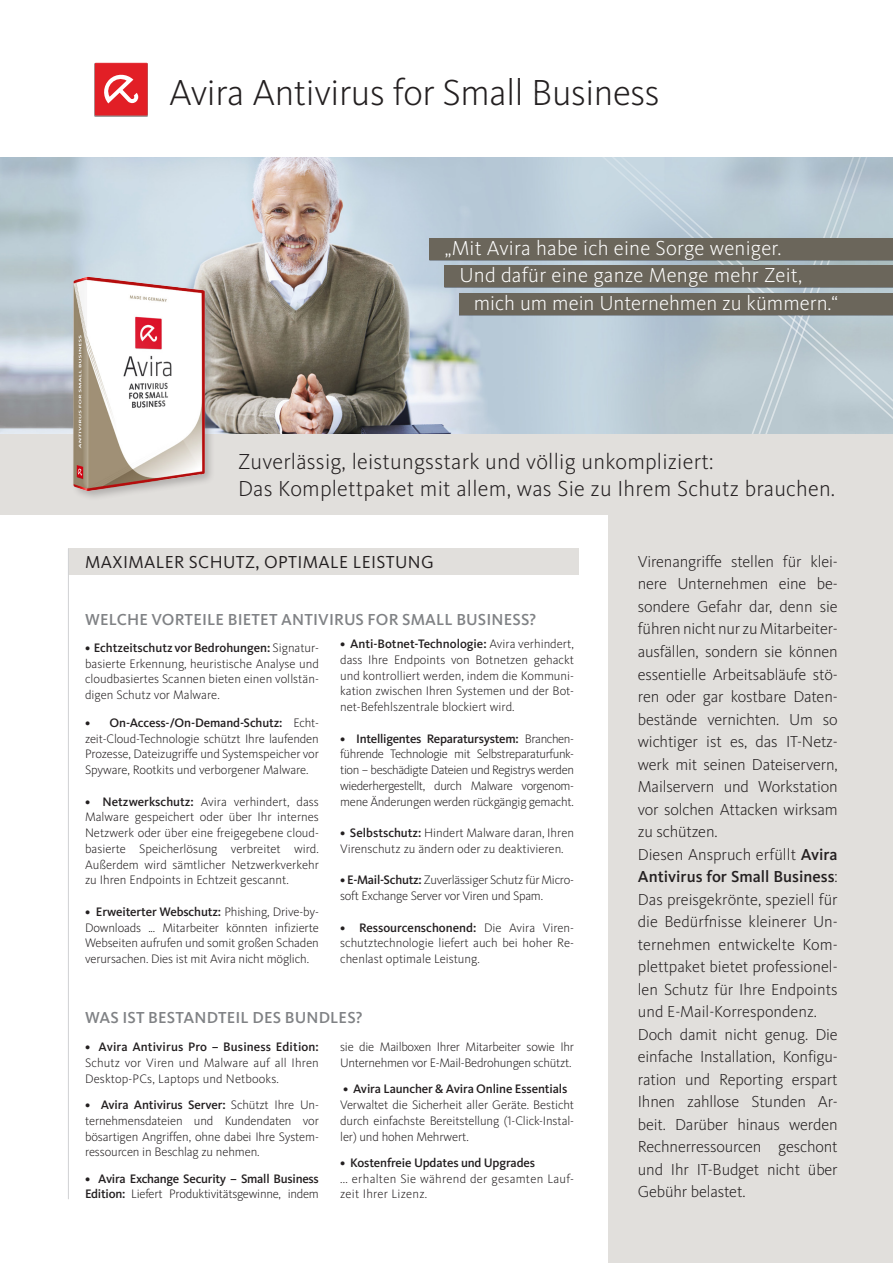
<style>
.page{position:relative;width:893px;height:1263px;background:#fff}
.page>*{position:absolute;margin:0;border:0;box-sizing:border-box;transform-origin:0 0}
.t1{font:300 37.5px "Kievit OT";letter-spacing:-.01em;color:#231f20}
.t2{font:300 22.5px/27px "Kievit OT";letter-spacing:.01em;color:#231f20}
.t3{font:300 21px "Kievit OT";letter-spacing:.01em;color:#fff}
.t4{font:18px "Kievit OT";letter-spacing:.02em;color:#231f20}
.t5{font:300 16.5px/22.5px "Kievit OT";letter-spacing:-.01em;color:#231f20}
.t6{font:500 16.5px "Kievit OT";letter-spacing:.01em;color:#808285}
.t7{font:300 12.75px/15.8px "Kievit OT";letter-spacing:-.01em;color:#231f20;text-align:justify}
.t8{font:500 12.75px/15.8px "Kievit OT";letter-spacing:-.01em;color:#231f20}
.t9{font:300 12.75px/15.8px "Kievit OT";letter-spacing:.01em;color:#231f20}
.t10{font:300 12.75px/15.8px "Kievit OT";letter-spacing:.02em;color:#231f20}
.t11{font:500 12.75px "Kievit OT";letter-spacing:.01em;color:#231f20}
.s1{font-weight:500}
.s2{font-weight:300}
</style>
<div class="page">
<div style="left:95px;top:63px;width:53px;height:53px;background:#e21f26"></div>
<svg style="left:104px;top:74px;width:34px;height:29px"></svg>
<hr style="left:93px;top:61px;width:56px;height:3px;background:#fff;opacity:.35">
<img style="left:0;top:157px;width:430px;height:277px">
<svg style="left:430px;top:157px;width:11px;height:277px;background:#beccd9"></svg>
<svg style="left:441px;top:157px;width:51px;height:277px;background:#beccd7"></svg>
<svg style="left:492px;top:157px;width:209px;height:277px;background:#bccdd9"></svg>
<svg style="left:701px;top:157px;width:11px;height:277px;background:#b8c9d2"></svg>
<svg style="left:712px;top:157px;width:181px;height:277px;background:#b9c8d0"></svg>
<div style="left:0;top:434px;width:893px;height:80px;background:#e1dfdc"></div>
<div style="left:71px;top:275px;width:145px;height:226px;background:#231f20;opacity:.25"></div>
<img style="left:72px;top:276px;width:134px;height:217px">
<div style="left:608px;top:493px;width:285px;height:770px;background:#e1dfdc"></div>
<div style="left:68px;top:549px;width:510px;height:26px;background:#e1dfdc"></div>
<hr style="left:68px;top:549px;width:1px;height:650px;background:#d1d2d4">
<div style="left:429px;top:239px;width:464px;height:22px;background:#6b665b"></div>
<div style="left:429px;top:238px;width:464px;height:21px;background:#6b665b"></div>
<div style="left:444px;top:267px;width:449px;height:21px;background:#7a8289"></div>
<div style="left:444px;top:266px;width:449px;height:21px;background:#6b665b"></div>
<div style="left:459px;top:294px;width:434px;height:21px;background:#6b665b"></div>
<div style="left:459px;top:293px;width:434px;height:21px;background:#6b665b"></div>
<h1 class="t1" style="left:169px;top:70px;width:492px">Avira Antivirus for Small Business</h1>
<h3 class="t3" style="left:445px;top:235px;width:338px">„Mit Avira habe ich eine Sorge weniger.</h3>
<h3 class="t3" style="left:460px;top:263px;width:344px">Und dafür eine ganze Menge mehr Zeit,</h3>
<h3 class="t3" style="left:474px;top:290px;width:366px">mich um mein Unternehmen zu kümmern.“</h3>
<h2 class="t2" style="left:238px;top:448px;width:599px">Zuverlässig, leistungsstark und völlig unkompliziert:<br>Das Komplettpaket mit allem, was Sie zu Ihrem Schutz brauchen.</h2>
<h3 class="t4" style="left:85px;top:551px;width:350px">MAXIMALER SCHUTZ, OPTIMALE LEISTUNG</h3>
<p class="t6" style="left:85px;top:609px;width:453px">WELCHE VORTEILE BIETET ANTIVIRUS FOR SMALL BUSINESS?</p>
<p class="t7" style="left:85px;top:639px;width:235px"><span class="s1">• Echtzeitschutz vor Bedrohungen:</span> Signatur&shy;basierte Erkennung, heuristische Analyse und cloudbasiertes Scannen bieten einen vollstän&shy;digen Schutz vor Malware.</p>
<p class="t7" style="left:85px;top:714px;width:235px"><span class="s1">• On-Access-/On-Demand-Schutz:</span> Echt&shy;zeit-Cloud-Technologie schützt Ihre laufenden Prozesse, Dateizugriffe und Systemspeicher vor Spyware, Rootkits und verborgener Malware.</p>
<p class="t7" style="left:85px;top:793px;width:235px"><span class="s1">• Netzwerkschutz:</span> Avira verhindert, dass Malware gespeichert oder über Ihr internes Netzwerk oder über eine freigegebene cloud&shy;basierte Speicherlösung verbreitet wird.<br>Außerdem wird sämtlicher Netzwerkverkehr zu Ihren Endpoints in Echtzeit gescannt.</p>
<p class="t7" style="left:85px;top:903px;width:235px"><span class="s1">• Erweiterter Webschutz:</span> Phishing, Drive-by-Downloads ... Mitarbeiter könnten infizierte Webseiten aufrufen und somit großen Schaden verursachen. Dies ist mit Avira nicht möglich.</p>
<p class="t7" style="left:340px;top:636px;width:235px"><span class="s1">• Anti-Botnet-Technologie:</span> Avira verhindert, dass Ihre Endpoints von Botnetzen gehackt und kontrolliert werden, indem die Kommuni&shy;kation zwischen Ihren Systemen und der Bot&shy;net-Befehlszentrale blockiert wird.</p>
<p class="t7" style="left:340px;top:730px;width:235px"><span class="s1">• Intelligentes Reparatursystem:</span> Branchen&shy;führende Technologie mit Selbstreparaturfunk&shy;tion – beschädigte Dateien und Registrys werden wiederhergestellt, durch Malware vorgenom&shy;mene Änderungen werden rückgängig gemacht.</p>
<p class="t7" style="left:340px;top:825px;width:235px"><span class="s1">• Selbstschutz:</span> Hindert Malware daran, Ihren<br>Virenschutz zu ändern oder zu deaktivieren.</p>
<p class="t7" style="left:340px;top:872px;width:235px"><span class="s1">• E-Mail-Schutz:</span> Zuverlässiger Schutz für Micro&shy;soft Exchange Server vor Viren und Spam.</p>
<p class="t7" style="left:340px;top:919px;width:235px"><span class="s1">• Ressourcenschonend:</span> Die Avira Viren&shy;schutztechnologie liefert auch bei hoher Re&shy;chenlast optimale Leistung.</p>
<p class="t6" style="left:85px;top:1007px;width:279px">WAS IST BESTANDTEIL DES BUNDLES?</p>
<p class="t11" style="left:85px;top:1039px;width:235px">• Avira Antivirus Pro – Business Edition:</p>
<p class="t9" style="left:85px;top:1055px;width:235px">Schutz vor Viren und Malware auf all Ihren<br>Desktop-PCs, Laptops und Netbooks.</p>
<p class="t7" style="left:85px;top:1097px;width:235px"><span class="s1">• Avira Antivirus Server:</span> Schützt Ihre Un&shy;ternehmensdateien und Kundendaten vor bösartigen Angriffen, ohne dabei Ihre System&shy;ressourcen in Beschlag zu nehmen.</p>
<p class="t8" style="left:85px;top:1170px;width:235px">• Avira Exchange Security – Small Business<br>Edition: <span class="s2">Liefert Produktivitätsgewinne, indem</span></p>
<p class="t7" style="left:340px;top:1039px;width:235px">sie die Mailboxen Ihrer Mitarbeiter sowie Ihr<br>Unternehmen vor E-Mail-Bedrohungen schützt.</p>
<p class="t8" style="left:343px;top:1081px;width:226px">• Avira Launcher &amp; Avira Online Essentials</p>
<p class="t7" style="left:340px;top:1097px;width:235px">Verwaltet die Sicherheit aller Geräte. Besticht durch einfachste Bereitstellung (1-Click-Instal&shy;ler) und hohen Mehrwert.</p>
<p class="t8" style="left:340px;top:1155px;width:196px">• Kostenfreie Updates und Upgrades</p>
<p class="t10" style="left:340px;top:1170px;width:235px">... erhalten Sie während der gesamten Lauf&shy;zeit Ihrer Lizenz.</p>
<p class="t5" style="left:638px;top:550px;width:201px">Virenangriffe stellen für klei&shy;nere Unternehmen eine be&shy;sondere Gefahr dar, denn sie führen nicht nur zu Mitarbeiter&shy;ausfällen, sondern sie können essentielle Arbeitsabläufe stö&shy;ren oder gar kostbare Daten&shy;bestände vernichten. Um so wichtiger ist es, das IT-Netz&shy;werk mit seinen Dateiservern,<br>Mailservern und Workstation vor solchen Attacken wirksam zu schützen.<br>Diesen Anspruch erfüllt <span class="s1">Avira<br>Antivirus for Small Business</span>:<br>Das preisgekrönte, speziell für die Bedürfnisse kleinerer Un&shy;ternehmen entwickelte Kom&shy;plettpaket bietet professionel&shy;len Schutz für Ihre Endpoints und E-Mail-Korrespondenz.<br>Doch damit nicht genug. Die einfache Installation, Konfigu&shy;ration und Reporting erspart<br>Ihnen zahllose Stunden Ar&shy;beit. Darüber hinaus werden<br>Rechnerressourcen geschont und Ihr IT-Budget nicht über<br>Gebühr belastet.</p>
</div>
